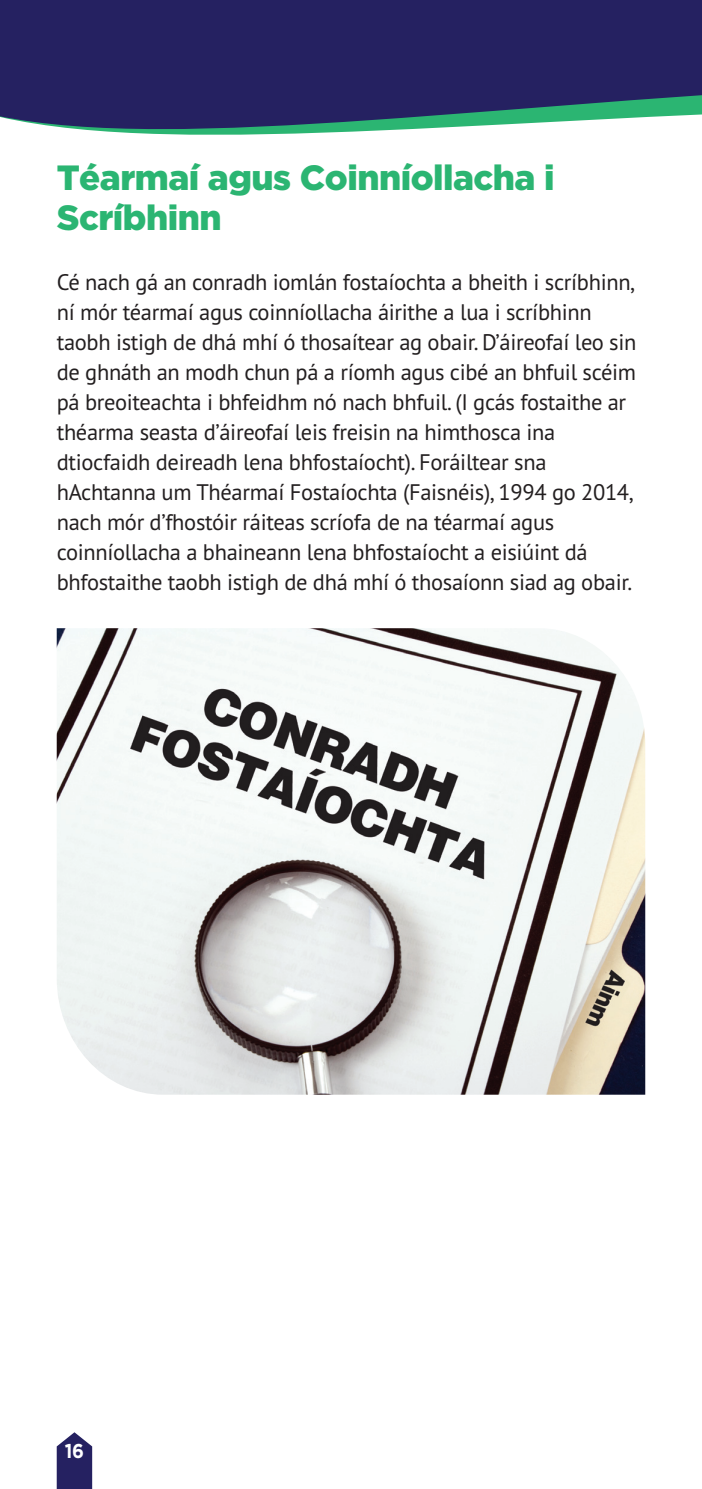
<style>
.page{position:relative;width:702px;height:1489px;background:#fff}
.page>*{position:absolute;margin:0;border:0;box-sizing:border-box;transform-origin:0 0}
.t1{font:900 35px/40px "Gotham";letter-spacing:-.015em;color:#2bb572}
.t2{font:22.5px/30px "PT Sans";letter-spacing:-.015em;color:#231f20}
.t3{font:700 20px "Gotham";color:#fff;scale:.9 1}
</style>
<div class="page">
<svg style="left:57px;top:1432px;width:35px;height:56px;background:#413d75"></svg>
<div style="left:0;top:0;width:702px;height:151px;background:#252161"></div>
<svg style="left:0;top:97px;width:702px;height:54px"></svg>
<img style="left:57px;top:628px;width:588px;height:466px">
<h1 class="t1" style="left:57px;top:158px;width:499px">Téarmaí agus Coinníollacha i<br>Scríbhinn</h1>
<p class="t2" style="left:57px;top:269px;width:581px">Cé nach gá an conradh iomlán fostaíochta a bheith i scríbhinn, ní mór téarmaí agus coinníollacha áirithe a lua i scríbhinn taobh istigh de dhá mhí ó thosaítear ag obair. D’áireofaí leo sin de ghnáth an modh chun pá a ríomh agus cibé an bhfuil scéim pá breoiteachta i bhfeidhm nó nach bhfuil. (I gcás fostaithe ar théarma seasta d’áireofaí leis freisin na himthosca ina dtiocfaidh deireadh lena bhfostaíocht). Foráiltear sna hAchtanna um Théarmaí Fostaíochta (Faisnéis), 1994 go 2014, nach mór d’fhostóir ráiteas scríofa de na téarmaí agus coinníollacha a bhaineann lena bhfostaíocht a eisiúint dá bhfostaithe taobh istigh de dhá mhí ó thosaíonn siad ag obair.</p>
<p class="t3" style="left:65px;top:1443px;width:23px">16</p>
</div>
